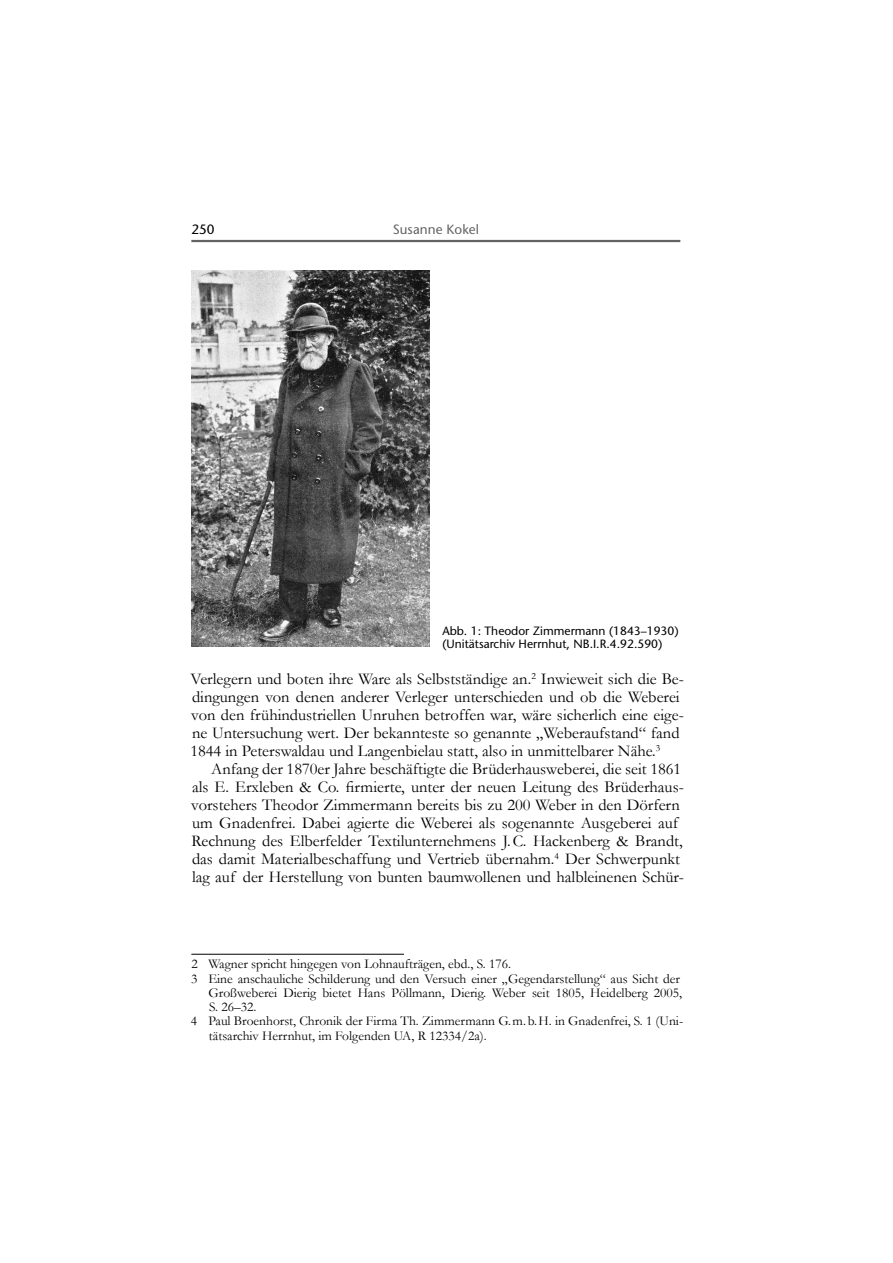
<style>
.page{position:relative;width:893px;height:1263px;background:#fff}
.page>*{position:absolute;margin:0;border:0;box-sizing:border-box;transform-origin:0 0}
.UF_Textabsatz_2{font:16.5px/18px "Garamond";color:#000}
.UF_Fußnoten_einstell{font:13.5px/14.2px "Garamond";color:#000}
.t1{font:500 13.5px "Stone Sans Std";letter-spacing:.005em;color:#636363}
.t2{font:500 13.5px "Stone Sans Std";color:#000}
.UF_Abb_-Unterschrift{font:500 12px/13.5px "Stone Sans Std";color:#000}
</style>
<div class="page">
<hr style="left:191px;top:240px;width:489px;height:2px;background:#636363">
<hr style="left:191px;top:954px;width:213px;height:1px;background:#000">
<img style="left:192px;top:270px;width:237px;height:376px">
<p class="t2" style="left:191px;top:221px;width:25px">250</p>
<p class="t1" style="left:393px;top:221px;width:88px">Susanne Kokel</p>
<p class="UF_Abb_-Unterschrift" style="left:442px;top:624px;width:238px">Abb. 1: Theodor Zimmermann (1843–1930) (Unitätsarchiv Herrnhut, NB.I.R.4.92.590)</p>
<p class="UF_Textabsatz_2" style="left:190px;top:669px;width:495px">Verlegern und boten ihre Ware als Selbstständige an.<sup>2</sup> Inwieweit sich die Be&shy;dingungen von denen anderer Verleger unterschieden und ob die Weberei von den frühindustriellen Unruhen betroffen war, wäre sicherlich eine eige&shy;ne Untersuchung wert. Der bekannteste so genannte „Weberaufstand“ fand 1844 in Peterswaldau und Langenbielau statt, also in unmittelbarer Nähe.<sup>3</sup></p>
<p class="UF_Textabsatz_2" style="left:191px;top:759px;width:494px;text-indent:20px">Anfang der 1870er Jahre beschäftigte die Brüderhausweberei, die seit 1861 als E. Erxleben &amp; Co. firmierte, unter der neuen Leitung des Brüderhaus&shy;vorstehers Theodor Zimmermann bereits bis zu 200 Weber in den Dörfern um Gnadenfrei. Dabei agierte die Weberei als sogenannte Ausgeberei auf Rechnung des Elberfelder Textilunternehmens J.C. Hackenberg &amp; Brandt, das damit Materialbeschaffung und Vertrieb übernahm.<sup>4</sup> Der Schwerpunkt lag auf der Herstellung von bunten baumwollenen und halbleinenen Schür-</p>
<p class="UF_Fußnoten_einstell" style="left:192px;top:957px;width:321px">2 Wagner spricht hingegen von Lohnaufträgen, ebd., S. 176.</p>
<p class="UF_Fußnoten_einstell" style="left:208px;top:971px;width:475px;text-indent:-17px">3 Eine anschauliche Schilderung und den Versuch einer „Gegendarstellung“ aus Sicht der<br>Großweberei Dierig bietet Hans Pöllmann, Dierig. Weber seit 1805, Heidelberg 2005,<br>S. 26–32.</p>
<p class="UF_Fußnoten_einstell" style="left:209px;top:1014px;width:476px;text-indent:-18px">4 Paul Broenhorst, Chronik der Firma Th. Zimmermann G.m.b.H. in Gnadenfrei, S. 1 (Uni&shy;tätsarchiv Herrnhut, im Folgenden UA, R 12334/2a).</p>
</div>
